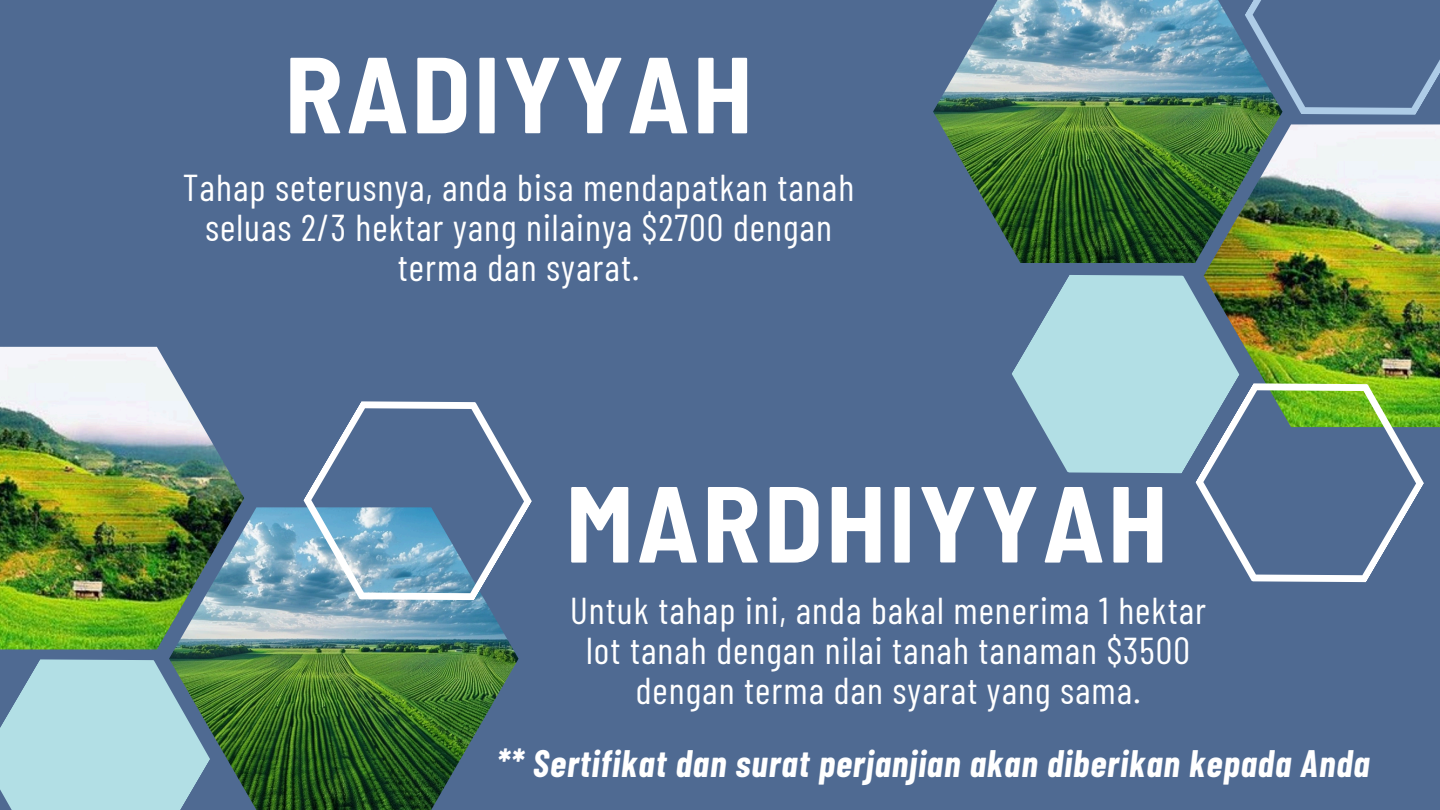
<style>
.page{position:relative;width:1440px;height:810px;background:#4f6a92}
.page>*{position:absolute;margin:0;border:0;box-sizing:border-box;transform-origin:0 0}
.t1{font:700 semi-condensed 108px "Barlow";letter-spacing:.03em;color:#fff}
.t2{font:37.4px/39.8px "Barlow Condensed";letter-spacing:.03em;color:#fff;text-align:center}
.t3{font:italic 700 37.4px "Barlow Condensed";letter-spacing:.03em;color:#fff}
</style>
<div class="page">
<img style="left:0;top:347px;width:244px;height:263px">
<img style="left:933px;top:0;width:283px;height:226px">
<img style="left:169px;top:507px;width:350px;height:303px">
<img style="left:1204px;top:124px;width:236px;height:210px">
<svg style="left:999px;top:226px;width:269px;height:247px;fill:#b2dfe5"></svg>
<svg style="left:0;top:610px;width:239px;height:200px;fill:#b2dfe5"></svg>
<svg style="left:1216px;top:0;width:224px;height:164px"></svg>
<img style="left:1167px;top:334px;width:273px;height:249px">
<svg style="left:274px;top:401px;width:258px;height:248px"></svg>
<p class="t1" style="left:285px;top:25px;width:469px">RADIYYAH</p>
<p class="t2" style="left:183px;top:166px;width:673px">Tahap seterusnya, anda bisa mendapatkan tanah seluas 2/3 hektar yang nilainya $2700 dengan terma dan syarat.</p>
<p class="t1" style="left:566px;top:455px;width:603px">MARDHIYYAH</p>
<p class="t2" style="left:570px;top:589px;width:638px">Untuk tahap ini, anda bakal menerima 1 hektar lot tanah dengan nilai tanah tanaman $3500 dengan terma dan syarat yang sama.</p>
<p class="t3" style="left:496px;top:740px;width:875px">** Sertifikat dan surat perjanjian akan diberikan kepada Anda</p>
</div>
